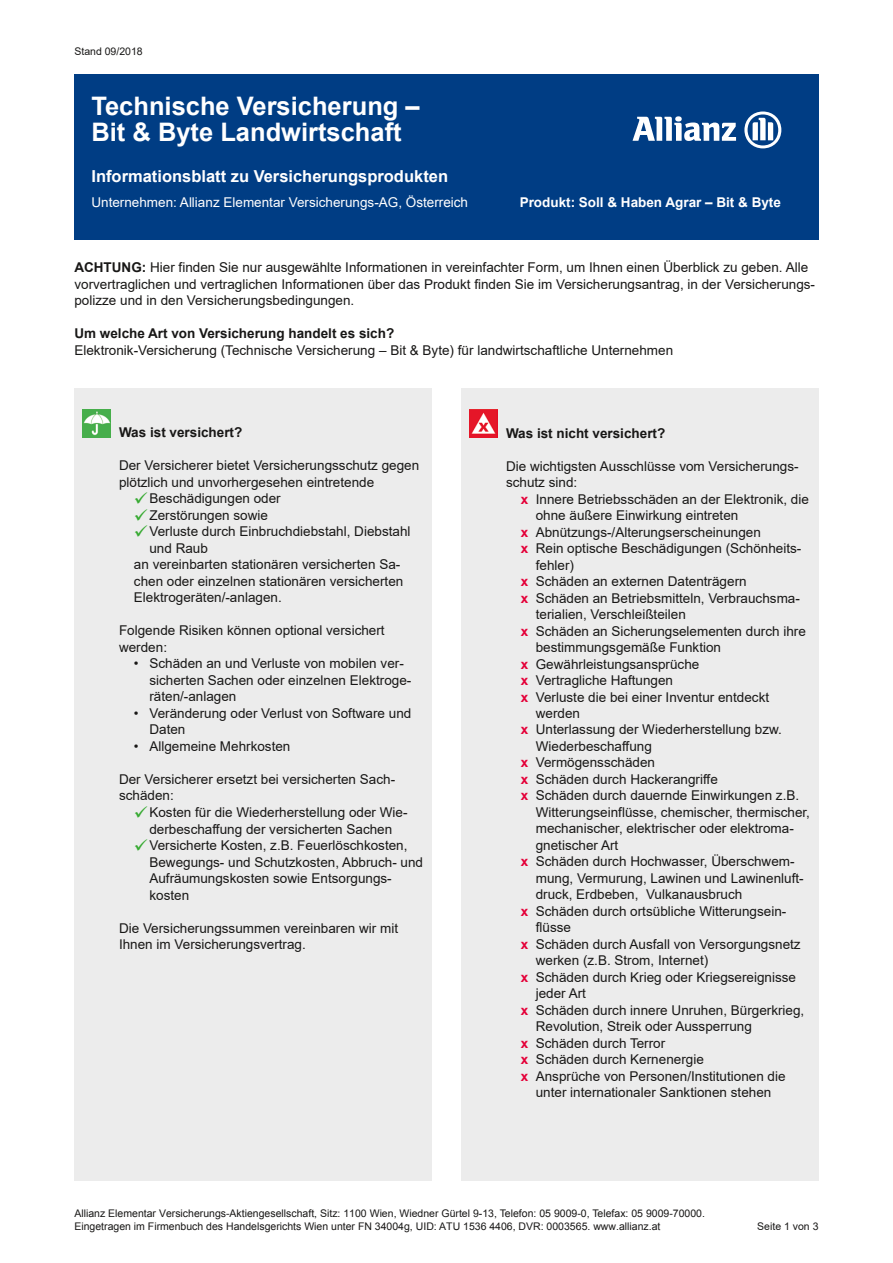
<style>
.page{position:relative;width:893px;height:1263px;background:#fff}
.page>*{position:absolute;margin:0;border:0;box-sizing:border-box;transform-origin:0 0}
.t1{font:700 25.5px/25.5px "Arial";color:#fff}
.t2{font:700 16.5px "Arial";color:#fff}
.t3{font:13.5px/16.5px "Arial";color:#181716}
.t4{font:700 13.5px "Arial";color:#181716}
.t5{font:13.5px "Arial";color:#fff}
.t6{font:700 13.5px "Arial";color:#fff}
.t7{font:10.5px/12.8px "Arial";color:#181716}
.t8{font:10.5px "Arial";color:#181716}
.s1{font-style:inherit}
.s2{font-weight:700}
.s3{color:#37aa32}
.s4{font-weight:700;color:#e40038}
</style>
<div class="page">
<div style="left:74px;top:388px;width:358px;height:792px;background:#ececec"></div>
<img style="left:83px;top:410px;width:28px;height:27px">
<div style="left:461px;top:388px;width:358px;height:792px;background:#ececec"></div>
<img style="left:470px;top:410px;width:27px;height:27px">
<div style="left:74px;top:74px;width:745px;height:165px;background:#003d84"></div>
<svg style="left:632px;top:116px;width:104px;height:25px"></svg>
<svg style="left:744px;top:111px;width:37px;height:37px"></svg>
<p class="t8" style="left:74px;top:44px;width:70px">Stand 09/2018</p>
<h1 class="t1" style="left:91px;top:94px;width:330px">Technische Versicherung –<br>Bit &amp; Byte Landwirtschaft</h1>
<p class="t2" style="left:91px;top:165px;width:358px">Informationsblatt zu Versicherungsprodukten</p>
<p class="t5" style="left:91px;top:193px;width:378px">Unternehmen: Allianz Elementar Versicherungs-AG, <span class="s1">Österreich</span></p>
<p class="t6" style="left:520px;top:193px;width:263px">Produkt: Soll &amp; Haben Agrar – Bit &amp; Byte</p>
<p class="t3" style="left:74px;top:259px;width:742px"><span class="s2">ACHTUNG:</span> Hier finden Sie nur ausgewählte Informationen in vereinfachter Form, um Ihnen einen Überblick zu geben. Alle vorvertraglichen und vertraglichen Informationen über das Produkt finden Sie im Versicherungsantrag, in der Versicherungs&shy;polizze und in den Versicherungsbedingungen.</p>
<p class="t4" style="left:74px;top:324px;width:321px">Um welche Art von Versicherung handelt es sich?</p>
<p class="t3" style="left:74px;top:342px;width:600px">Elektronik-Versicherung (Technische Versicherung – Bit &amp; Byte) für landwirtschaftliche Unternehmen</p>
<p class="t4" style="left:119px;top:423px;width:125px">Was ist versichert?</p>
<p class="t3" style="left:119px;top:457px;width:302px">Der Versicherer bietet Versicherungsschutz gegen plötzlich und unvorhergesehen eintretende</p>
<p class="t3" style="left:134px;top:490px;width:148px"><span class="s3">✓</span>Beschädigungen oder</p>
<p class="t3" style="left:134px;top:507px;width:136px"><span class="s3">✓</span>Zerstörungen sowie</p>
<p class="t3" style="left:134px;top:523px;width:278px"><span class="s3">✓</span>Verluste durch Einbruchdiebstahl, Diebstahl</p>
<p class="t3" style="left:149px;top:540px;width:60px">und Raub</p>
<p class="t3" style="left:134px;top:556px;width:268px">an vereinbarten stationären versicherten Sa-</p>
<p class="t3" style="left:134px;top:573px;width:271px">chen oder einzelnen stationären versicherten</p>
<p class="t3" style="left:134px;top:589px;width:149px">Elektrogeräten/-anlagen.</p>
<p class="t3" style="left:119px;top:622px;width:267px">Folgende Risiken können optional versichert werden:</p>
<p class="t3" style="left:149px;top:655px;width:263px;text-indent:-15px">• Schäden an und Verluste von mobilen ver&shy;sicherten Sachen oder einzelnen Elektroge&shy;räten/-anlagen</p>
<p class="t3" style="left:149px;top:705px;width:263px;text-indent:-15px">• Veränderung oder Verlust von Software und<br>Daten</p>
<p class="t3" style="left:134px;top:738px;width:158px">• Allgemeine Mehrkosten</p>
<p class="t3" style="left:119px;top:771px;width:278px">Der Versicherer ersetzt bei versicherten Sach&shy;schäden:</p>
<p class="t3" style="left:134px;top:804px;width:275px;text-align:center"><span class="s3">✓</span>Kosten für die Wiederherstellung oder Wie&shy;derbeschaffung der versicherten Sachen</p>
<p class="t3" style="left:149px;top:837px;width:275px;text-indent:-15px"><span class="s3">✓</span>Versicherte Kosten, z.B. Feuerlöschkosten, Bewegungs- und Schutzkosten, Abbruch- und Aufräumungskosten sowie Entsorgungs&shy;kosten</p>
<p class="t3" style="left:119px;top:919px;width:281px">Die Versicherungssummen vereinbaren wir mit<br>Ihnen im Versicherungsvertrag.</p>
<p class="t4" style="left:506px;top:423px;width:161px">Was ist nicht versichert?</p>
<p class="t3" style="left:506px;top:457px;width:294px">Die wichtigsten Ausschlüsse vom Versicherungs&shy;schutz sind:</p>
<p class="t3" style="left:521px;top:490px;width:290px"><span class="s4">x</span> Innere Betriebsschäden an der Elektronik, die</p>
<p class="t3" style="left:536px;top:507px;width:204px">ohne äußere Einwirkung eintreten</p>
<p class="t3" style="left:521px;top:523px;width:242px"><span class="s4">x</span> Abnützungs-/Alterungserscheinungen</p>
<p class="t3" style="left:521px;top:540px;width:282px"><span class="s4">x</span> Rein optische Beschädigungen (Schönheits-</p>
<p class="t3" style="left:536px;top:556px;width:40px">fehler)</p>
<p class="t3" style="left:521px;top:573px;width:227px"><span class="s4">x</span> Schäden an externen Datenträgern</p>
<p class="t3" style="left:521px;top:589px;width:280px"><span class="s4">x</span> Schäden an Betriebsmitteln, Verbrauchsma-</p>
<p class="t3" style="left:536px;top:606px;width:152px">terialien, Verschleißteilen</p>
<p class="t3" style="left:521px;top:622px;width:287px"><span class="s4">x</span> Schäden an Sicherungselementen durch ihre</p>
<p class="t3" style="left:536px;top:639px;width:187px">bestimmungsgemäße Funktion</p>
<p class="t3" style="left:521px;top:655px;width:180px"><span class="s4">x</span> Gewährleistungsansprüche</p>
<p class="t3" style="left:521px;top:672px;width:154px"><span class="s4">x</span> Vertragliche Haftungen</p>
<p class="t3" style="left:521px;top:688px;width:250px"><span class="s4">x</span> Verluste die bei einer Inventur entdeckt</p>
<p class="t3" style="left:536px;top:705px;width:46px">werden</p>
<p class="t3" style="left:521px;top:721px;width:262px"><span class="s4">x</span> Unterlassung der Wiederherstellung bzw.</p>
<p class="t3" style="left:536px;top:738px;width:118px">Wiederbeschaffung</p>
<p class="t3" style="left:521px;top:754px;width:136px"><span class="s4">x</span> Vermögensschäden</p>
<p class="t3" style="left:521px;top:771px;width:198px"><span class="s4">x</span> Schäden durch Hackerangriffe</p>
<p class="t3" style="left:521px;top:787px;width:280px"><span class="s4">x</span> Schäden durch dauernde Einwirkungen z.B.</p>
<p class="t3" style="left:536px;top:804px;width:276px">Witterungseinflüsse, chemischer, thermischer,</p>
<p class="t3" style="left:536px;top:820px;width:260px">mechanischer, elektrischer oder elektroma-</p>
<p class="t3" style="left:536px;top:837px;width:84px">gnetischer Art</p>
<p class="t3" style="left:521px;top:853px;width:275px"><span class="s4">x</span> Schäden durch Hochwasser, Überschwem-</p>
<p class="t3" style="left:536px;top:870px;width:269px">mung, Vermurung, Lawinen und Lawinenluft-</p>
<p class="t3" style="left:536px;top:886px;width:208px">druck, Erdbeben, Vulkanausbruch</p>
<p class="t3" style="left:521px;top:903px;width:267px"><span class="s4">x</span> Schäden durch ortsübliche Witterungsein-</p>
<p class="t3" style="left:536px;top:919px;width:37px">flüsse</p>
<p class="t3" style="left:521px;top:936px;width:281px"><span class="s4">x</span> Schäden durch Ausfall von Versorgungsnetz</p>
<p class="t3" style="left:536px;top:952px;width:174px">werken (z.B. Strom, Internet)</p>
<p class="t3" style="left:521px;top:969px;width:277px"><span class="s4">x</span> Schäden durch Krieg oder Kriegsereignisse</p>
<p class="t3" style="left:536px;top:985px;width:52px">jeder Art</p>
<p class="t3" style="left:521px;top:1002px;width:285px"><span class="s4">x</span> Schäden durch innere Unruhen, Bürgerkrieg,</p>
<p class="t3" style="left:536px;top:1018px;width:218px">Revolution, Streik oder Aussperrung</p>
<p class="t3" style="left:521px;top:1035px;width:146px"><span class="s4">x</span> Schäden durch Terror</p>
<p class="t3" style="left:521px;top:1051px;width:184px"><span class="s4">x</span> Schäden durch Kernenergie</p>
<p class="t3" style="left:521px;top:1068px;width:266px"><span class="s4">x</span> Ansprüche von Personen/Institutionen die</p>
<p class="t3" style="left:536px;top:1084px;width:237px">unter internationaler Sanktionen stehen</p>
<p class="t7" style="left:74px;top:1207px;width:632px">Allianz Elementar Versicherungs-Aktiengesellschaft, <span class="s1">Sitz: 1100 Wien, Wiedner Gürtel 9-13, T</span>elefon: 05 9009-0, <span class="s1">T</span>elefax: 05 9009-70000.<br>Eingetragen im Firmenbuch des Handelsgerichts Wien unter FN 34004g, UID: ATU 1536 4406, DVR: 0003565. www.allianz.at</p>
<p class="t8" style="left:757px;top:1218px;width:63px">Seite 1 von 3</p>
</div>
